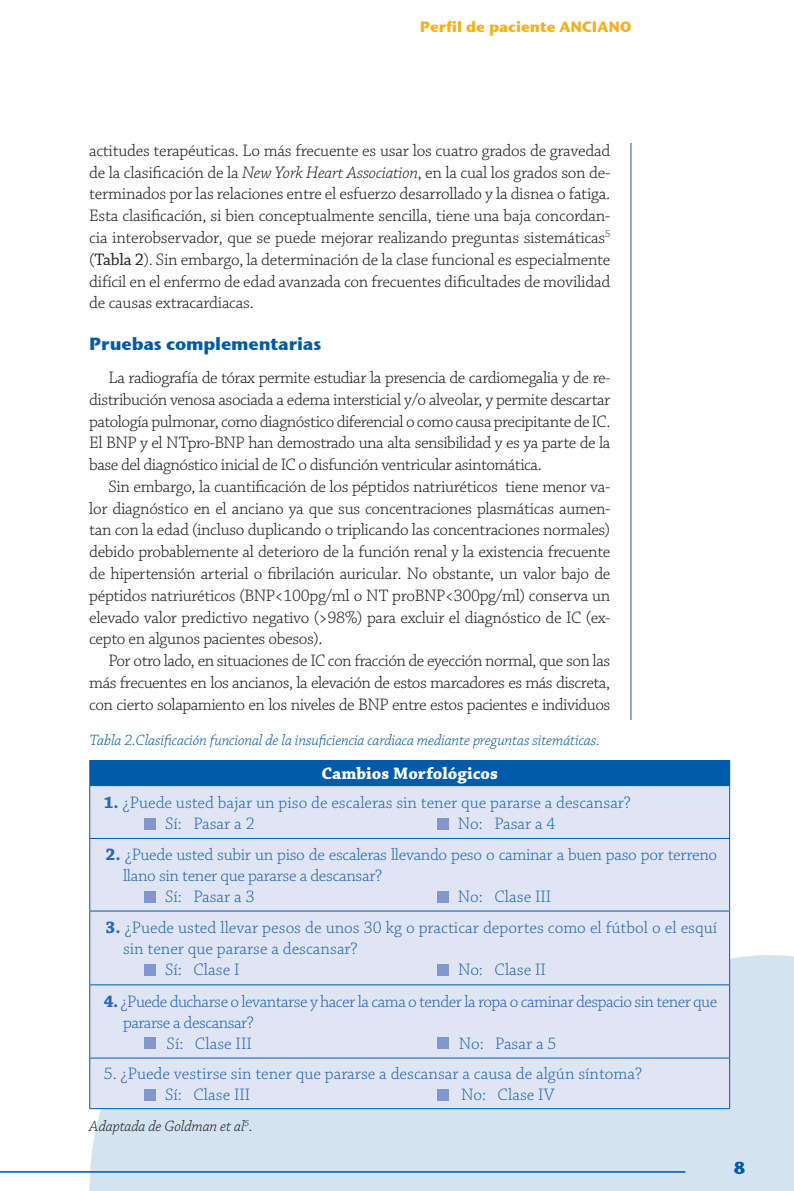
<style>
.page{position:relative;width:794px;height:1191px;background:#fff}
.page>*{position:absolute;margin:0;border:0;box-sizing:border-box;transform-origin:0 0}
.t1{font:300 17.5px/21.7px "Chaparral Pro";letter-spacing:-.025em;color:#231f20;text-align:justify}
.t2{font:300 17.5px/21px "Chaparral Pro";color:#2769b4}
.t3{font:300 17.5px/21px "Chaparral Pro";letter-spacing:-.02em;color:#2769b4}
.t4{font:300 17.5px/21px "Chaparral Pro";letter-spacing:-.03em;color:#2769b4}
.t5{font:700 17.5px "Stone Sans ITC";letter-spacing:-.01em;color:#015aaa}
.t6{font:700 17.5px "Chaparral Pro";color:#fff}
.t7{font:700 17.5px "Stone Sans ITCTT";color:#015aaa}
.t8{font:italic 300 15.75px "Chaparral Pro";letter-spacing:-.01em;color:#015aaa}
.t9{font:italic 300 15.75px "Chaparral Pro";letter-spacing:-.01em;color:#231f20}
.t10{font:700 14.88px "Stone Sans ITC";color:#faaf18}
.s1{font-style:italic}
.s2{font-weight:400}
.s3{font-weight:700}
</style>
<div class="page">
<hr style="left:0;top:1171px;width:685px;height:1px;background:#015aaa">
<svg style="left:16px;top:895px;width:778px;height:296px;fill:#d4e3f0"></svg>
<hr style="left:630px;top:143px;width:1px;height:947px;background:#015aaa">
<div style="left:90px;top:758px;width:639px;height:27px;background:#015aaa"></div>
<div style="left:90px;top:786px;width:639px;height:322px;background:#e0e5f3"></div>
<svg style="left:89px;top:760px;width:1px;height:25px"></svg>
<svg style="left:729px;top:760px;width:1px;height:25px"></svg>
<hr style="left:89px;top:785px;width:641px;height:1px;background:#015aaa">
<hr style="left:89px;top:786px;width:1px;height:52px;background:#015aaa">
<hr style="left:729px;top:786px;width:1px;height:52px;background:#015aaa">
<hr style="left:89px;top:838px;width:641px;height:1px;background:#015aaa">
<hr style="left:89px;top:839px;width:1px;height:71px;background:#015aaa">
<hr style="left:729px;top:839px;width:1px;height:71px;background:#015aaa">
<hr style="left:89px;top:910px;width:641px;height:1px;background:#015aaa">
<hr style="left:89px;top:911px;width:1px;height:73px;background:#015aaa">
<hr style="left:729px;top:911px;width:1px;height:73px;background:#015aaa">
<hr style="left:89px;top:984px;width:641px;height:1px;background:#015aaa">
<hr style="left:89px;top:985px;width:1px;height:72px;background:#015aaa">
<hr style="left:729px;top:985px;width:1px;height:72px;background:#015aaa">
<hr style="left:89px;top:1057px;width:641px;height:1px;background:#015aaa">
<hr style="left:89px;top:1058px;width:1px;height:50px;background:#015aaa">
<hr style="left:729px;top:1058px;width:1px;height:50px;background:#015aaa">
<hr style="left:89px;top:1108px;width:641px;height:1px;background:#015aaa">
<div style="left:79px;top:720px;width:660px;height:39px;background:#fff"></div>
<div style="left:144px;top:818px;width:12px;height:12px;background:#8197cd"></div>
<div style="left:437px;top:818px;width:11px;height:12px;background:#8197cd"></div>
<div style="left:144px;top:891px;width:12px;height:12px;background:#8197cd"></div>
<div style="left:437px;top:891px;width:11px;height:12px;background:#8197cd"></div>
<div style="left:144px;top:964px;width:12px;height:12px;background:#8197cd"></div>
<div style="left:437px;top:964px;width:11px;height:12px;background:#8197cd"></div>
<div style="left:144px;top:1037px;width:12px;height:12px;background:#8197cd"></div>
<div style="left:437px;top:1037px;width:11px;height:12px;background:#8197cd"></div>
<div style="left:144px;top:1089px;width:12px;height:12px;background:#8197cd"></div>
<div style="left:437px;top:1089px;width:11px;height:12px;background:#8197cd"></div>
<p class="t10" style="left:420px;top:14px;width:213px">Perfil de paciente ANCIANO</p>
<p class="t1" style="left:89px;top:140px;width:522px">actitudes terapéuticas. Lo más frecuente es usar los cuatro grados de gravedad de la clasificación de la <span class="s1">New York Heart Association</span>, en la cual los grados son de&shy;terminados por las relaciones entre el esfuerzo desarrollado y la disnea o fatiga.<br>Esta clasificación, si bien conceptualmente sencilla, tiene una baja concordan&shy;cia interobservador, que se puede mejorar realizando preguntas sistemáticas<sup>5 </sup>(<span class="s2">Tabla 2</span>). Sin embargo, la determinación de la clase funcional es especialmente difícil en el enfermo de edad avanzada con frecuentes dificultades de movilidad de causas extracardiacas.</p>
<p class="t5" style="left:89px;top:328px;width:233px">Pruebas complementarias</p>
<p class="t1" style="left:89px;top:367px;width:523px;text-indent:19px">La radiografía de tórax permite estudiar la presencia de cardiomegalia y de re&shy;distribución venosa asociada a edema intersticial y/o alveolar, y permite descartar patología pulmonar, como diagnóstico diferencial o como causa precipitante de IC.<br>El BNP y el NTpro-BNP han demostrado una alta sensibilidad y es ya parte de la base del diagnóstico inicial de IC o disfunción ventricular asintomática.</p>
<p class="t1" style="left:89px;top:476px;width:523px;text-indent:19px">Sin embargo, la cuantificación de los péptidos natriuréticos tiene menor va&shy;lor diagnóstico en el anciano ya que sus concentraciones plasmáticas aumen&shy;tan con la edad (incluso duplicando o triplicando las concentraciones normales) debido probablemente al deterioro de la función renal y la existencia frecuente de hipertensión arterial o fibrilación auricular. No obstante, un valor bajo de péptidos natriuréticos (BNP&lt;100pg/ml o NT proBNP&lt;300pg/ml) conserva un elevado valor predictivo negativo (&gt;98%) para excluir el diagnóstico de IC (ex&shy;cepto en algunos pacientes obesos).</p>
<p class="t1" style="left:89px;top:650px;width:522px;text-indent:19px">Por otro lado, en situaciones de IC con fracción de eyección normal, que son las más frecuentes en los ancianos, la elevación de estos marcadores es más discreta, con cierto solapamiento en los niveles de BNP entre estos pacientes e individuos</p>
<p class="t8" style="left:89px;top:731px;width:512px">Tabla 2.Clasificación funcional de la insuficiencia cardiaca mediante preguntas sitemáticas.</p>
<p class="t6" style="left:321px;top:762px;width:178px">Cambios Morfológicos</p>
<p class="t2" style="left:104px;top:792px;width:529px"><span class="s3">1.</span> ¿Puede usted bajar un piso de escaleras sin tener que pararse a descansar?</p>
<p class="t2" style="left:165px;top:813px;width:91px">Sí: Pasar a 2</p>
<p class="t2" style="left:458px;top:813px;width:99px">No: Pasar a 4</p>
<p class="t3" style="left:123px;top:845px;width:595px;text-indent:-18px"><span class="s3">2.</span> ¿Puede usted subir un piso de escaleras llevando peso o caminar a buen paso por terreno llano sin tener que pararse a descansar?</p>
<p class="t2" style="left:165px;top:887px;width:91px">Sí: Pasar a 3</p>
<p class="t2" style="left:458px;top:887px;width:95px">No: Clase III</p>
<p class="t2" style="left:123px;top:918px;width:595px;text-indent:-18px"><span class="s3">3.</span> ¿Puede usted llevar pesos de unos 30 kg o practicar deportes como el fútbol o el esquí sin tener que pararse a descansar?</p>
<p class="t2" style="left:165px;top:960px;width:76px">Sí: Clase I</p>
<p class="t2" style="left:458px;top:960px;width:89px">No: Clase II</p>
<p class="t4" style="left:123px;top:991px;width:596px;text-indent:-19px"><span class="s3">4.</span> ¿Puede ducharse o levantarse y hacer la cama o tender la ropa o caminar despacio sin tener que pararse a descansar?</p>
<p class="t2" style="left:167px;top:1033px;width:87px">Sí: Clase III</p>
<p class="t2" style="left:459px;top:1033px;width:99px">No: Pasar a 5</p>
<p class="t2" style="left:104px;top:1064px;width:540px">5. ¿Puede vestirse sin tener que pararse a descansar a causa de algún síntoma?</p>
<p class="t2" style="left:165px;top:1085px;width:87px">Sí: Clase III</p>
<p class="t2" style="left:461px;top:1085px;width:95px">No: Clase IV</p>
<p class="t9" style="left:89px;top:1117px;width:165px">Adaptada de Goldman et al<sup>5</sup>.</p>
<p class="t7" style="left:734px;top:1152px;width:13px">8</p>
</div>
